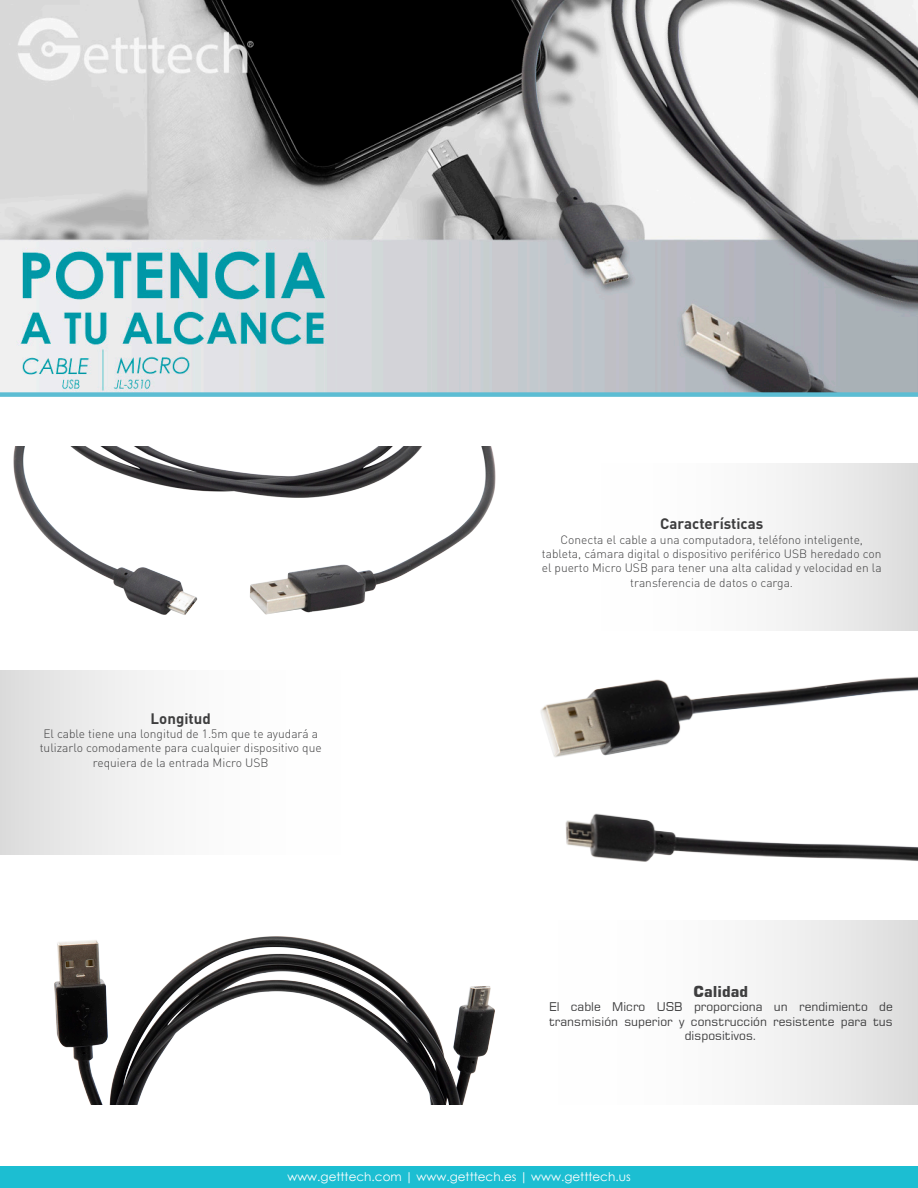
<style>
.page{position:relative;width:918px;height:1188px;background:#fff}
.page>*{position:absolute;margin:0;border:0;box-sizing:border-box;transform-origin:0 0}
.t1{font:700 15px "DIN Pro";color:#3e3e3f}
.t2{font:700 15px "Square 721 BT";color:#3e3e3f}
.t3{font:300 12px/14.4px "DIN Pro";color:#3e3e3f;text-align:center}
.t4{font:12px/14.4px "Square 721 BT";color:#3e3e3f;text-align:center}
.t5{font:12px "Century Gothic";color:#fff}
</style>
<div class="page">
<div style="left:0;top:1167px;width:918px;height:21px;background:#1cbed2"></div>
<img style="left:0;top:0;width:918px;height:392px">
<div style="left:0;top:392px;width:918px;height:5px;background:#5cbdd3"></div>
<img style="left:54px;top:936px;width:441px;height:169px">
<div style="left:527px;top:920px;width:391px;height:185px;background:linear-gradient(to right,#fff,#e2e2e2)"></div>
<div style="left:0;top:670px;width:369px;height:184px;background:linear-gradient(to right,#e2e2e2,#fff)"></div>
<div style="left:574px;top:464px;width:344px;height:166px;background:linear-gradient(to right,#fff,#e3e3e3)"></div>
<img style="left:541px;top:676px;width:377px;height:186px">
<img style="left:13px;top:446px;width:483px;height:169px">
<p class="t1" style="left:151px;top:706px;width:62px">Longitud</p>
<p class="t3" style="left:40px;top:725px;width:283px">El cable tiene una longitud de 1.5m que te ayudará a tulizarlo comodamente para cualquier dispositivo que requiera de la entrada Micro USB</p>
<p class="t1" style="left:660px;top:511px;width:104px">Características</p>
<p class="t3" style="left:542px;top:531px;width:341px">Conecta el cable a una computadora, teléfono inteligente, tableta, cámara digital o dispositivo periférico USB heredado con el puerto Micro USB para tener una alta calidad y velocidad en la transferencia de datos o carga.</p>
<p class="t2" style="left:694px;top:982px;width:56px">Calidad</p>
<p class="t4" style="left:549px;top:999px;width:345px">El cable Micro USB proporciona un rendimiento de transmisión superior y construcción resistente para tus dispositivos.</p>
<p class="t5" style="left:287px;top:1168px;width:345px">www.getttech.com | www.getttech.es | www.getttech.us</p>
</div>
